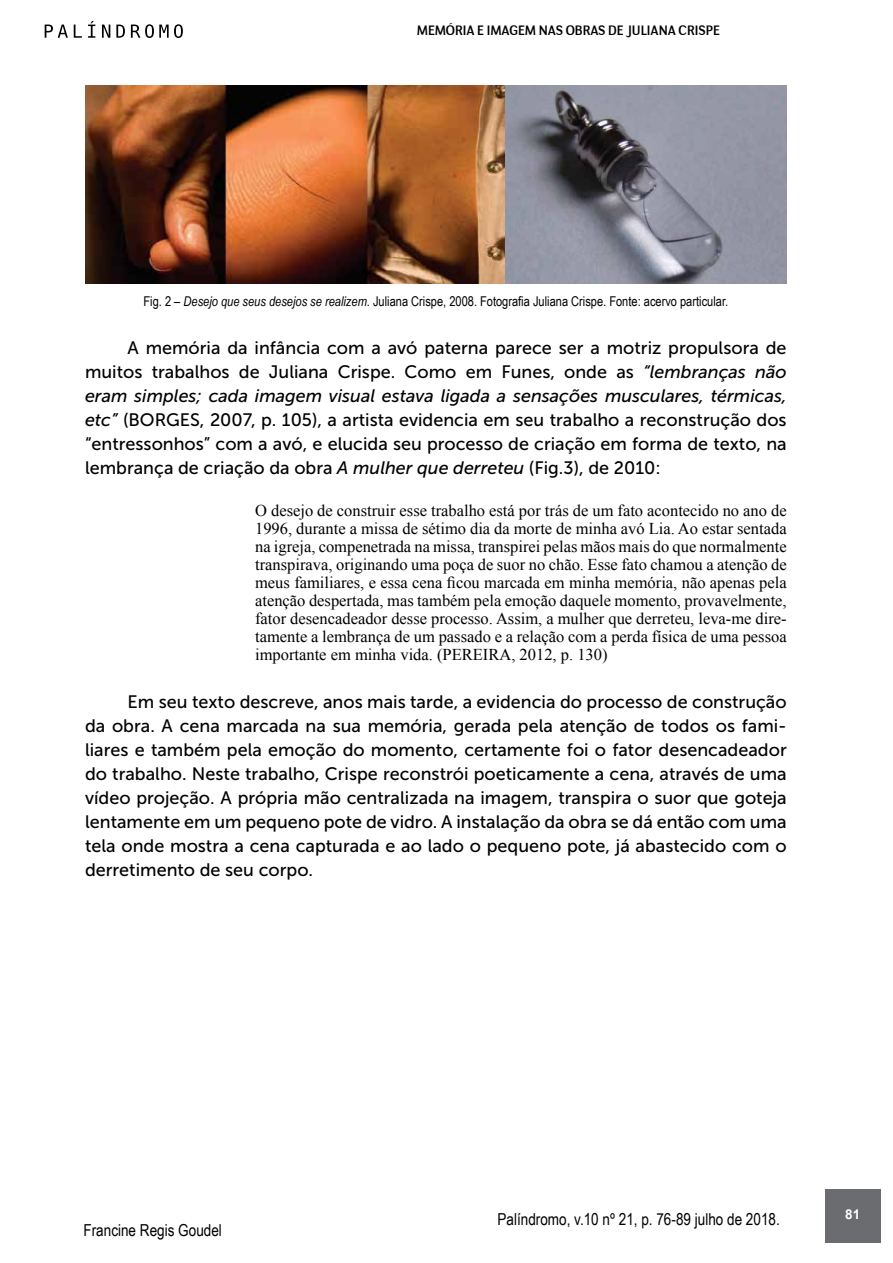
<style>
.page{position:relative;width:893px;height:1263px;background:#fff}
.page>*{position:absolute;margin:0;border:0;box-sizing:border-box;transform-origin:0 0}
.t1{font:18px/24px "Museo Sans 500";color:#000;text-align:justify}
.t2{font:16.5px/18px "Times New Roman";color:#000;text-align:justify}
.t3{font:16.5px "Arial Narrow";color:#000}
.t4{font:13.5px "Arial Narrow";color:#000}
.t5{font:13.5px "Negotiate Free";color:#000}
.t6{font:700 13.5px "Arial";color:#fff}
.s1{font-style:italic}
</style>
<div class="page">
<div style="left:825px;top:1189px;width:55px;height:53px;background:#6b6c6f"></div>
<svg style="left:45px;top:25px;width:23px;height:13px"></svg>
<svg style="left:74px;top:25px;width:8px;height:13px"></svg>
<svg style="left:88px;top:21px;width:7px;height:17px"></svg>
<svg style="left:102px;top:25px;width:8px;height:13px"></svg>
<svg style="left:116px;top:25px;width:9px;height:13px"></svg>
<svg style="left:131px;top:24px;width:52px;height:14px"></svg>
<img style="left:85px;top:85px;width:702px;height:199px">
<p class="t5" style="left:417px;top:22px;width:305px">MEMÓRIA E IMAGEM NAS OBRAS DE JULIANA CRISPE</p>
<p class="t4" style="left:144px;top:291px;width:586px">Fig. 2 – <span class="s1">Desejo que seus desejos se realizem</span>. Juliana Crispe, 2008. Fotografia Juliana Crispe. Fonte: acervo particular.</p>
<p class="t1" style="left:85px;top:335px;width:703px;text-indent:43px">A memória da infância com a avó paterna parece ser a motriz propulsora de muitos trabalhos de Juliana Crispe. Como em Funes, onde as <span class="s1">“lembranças não eram simples; cada imagem visual estava ligada a sensações musculares, térmicas, etc”</span> (BORGES, 2007, p. 105), a artista evidencia em seu trabalho a reconstrução dos “entressonhos” com a avó, e elucida seu processo de criação em forma de texto, na lembrança de criação da obra <span class="s1">A mulher que derreteu</span> (Fig.3), de 2010:</p>
<p class="t2" style="left:255px;top:501px;width:533px">O desejo de construir esse trabalho está por trás de um fato acontecido no ano de 1996, durante a missa de sétimo dia da morte de minha avó Lia. Ao estar sentada na igreja, compenetrada na missa, transpirei pelas mãos mais do que normalmente transpirava, originando uma poça de suor no chão. Esse fato chamou a atenção de meus familiares, e essa cena ficou marcada em minha memória, não apenas pela atenção despertada, mas também pela emoção daquele momento, provavelmente, fator desencadeador desse processo. Assim, a mulher que derreteu, leva-me dire&shy;tamente a lembrança de um passado e a relação com a perda física de uma pessoa importante em minha vida. (PEREIRA, 2012, p. 130)</p>
<p class="t1" style="left:85px;top:689px;width:703px;text-indent:43px">Em seu texto descreve, anos mais tarde, a evidencia do processo de construção da obra. A cena marcada na sua memória, gerada pela atenção de todos os fami&shy;liares e também pela emoção do momento, certamente foi o fator desencadeador do trabalho. Neste trabalho, Crispe reconstrói poeticamente a cena, através de uma vídeo projeção. A própria mão centralizada na imagem, transpira o suor que goteja lentamente em um pequeno pote de vidro. A instalação da obra se dá então com uma tela onde mostra a cena capturada e ao lado o pequeno pote, já abastecido com o derretimento de seu corpo.</p>
<p class="t3" style="left:84px;top:1218px;width:140px">Francine Regis Goudel</p>
<p class="t3" style="left:497px;top:1206px;width:284px">Palíndromo, v.10 nº 21, p. 76-89 julho de 2018.</p>
<p class="t6" style="left:845px;top:1205px;width:17px">81</p>
</div>
